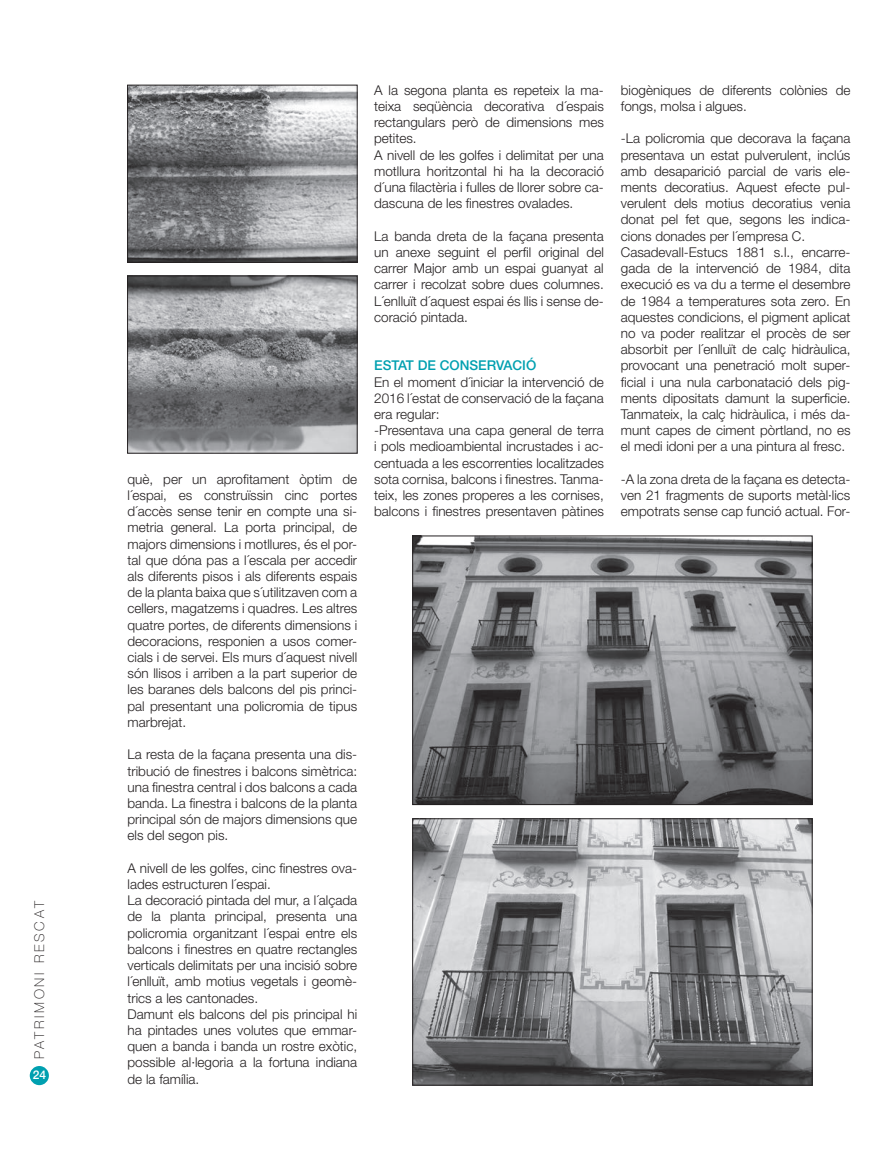
<style>
.page{position:relative;width:893px;height:1149px;background:#fff}
.page>*{position:absolute;margin:0;border:0;box-sizing:border-box;transform-origin:0 0}
.t1{font:300 13.5px/16.2px "Helvetica Neue LT Std";color:#231f20}
.t2{font:500 13.5px "Helvetica Neue LT Std";color:#00a0b0}
.t3{font:100 13.5px "Helvetica Neue LT Std";letter-spacing:.2em;color:#231f20}
.t4{font:500 12px "Helvetica Neue LT Std";color:#fff}
</style>
<div class="page">
<div style="left:30px;top:1065px;width:19px;height:19px;background:#00a0b0;border-radius:50%"></div>
<img style="left:129px;top:277px;width:227px;height:174px">
<div style="left:127px;top:275px;width:231px;height:178px;border:1px solid #231f20"></div>
<img style="left:129px;top:87px;width:227px;height:173px">
<div style="left:127px;top:85px;width:231px;height:177px;border:1px solid #231f20"></div>
<img style="left:414px;top:537px;width:396px;height:265px">
<div style="left:412px;top:535px;width:400px;height:269px;border:1px solid #231f20"></div>
<img style="left:414px;top:820px;width:396px;height:263px">
<div style="left:412px;top:818px;width:400px;height:267px;border:1px solid #231f20"></div>
<p class="t3" style="left:32px;top:1058px;width:159px;rotate:-90deg">PATRIMONI RESCAT</p>
<p class="t4" style="left:33px;top:1067px;width:15px">24</p>
<p class="t1" style="left:128px;top:470px;width:231px;text-align:justify">què, per un aprofitament òptim de l´espai, es construïssin cinc portes d´accès sense tenir en compte una si&shy;metria general. La porta principal, de majors dimensions i motllures, és el por&shy;tal que dóna pas a l´escala per accedir als diferents pisos i als diferents espais de la planta baixa que s´utilitzaven com a cellers, magatzems i quadres. Les altres quatre portes, de diferents dimensions i decoracions, responien a usos comer&shy;cials i de servei. Els murs d´aquest nivell són llisos i arriben a la part superior de les baranes dels balcons del pis princi&shy;pal presentant una policromia de tipus marbrejat.</p>
<p class="t1" style="left:128px;top:746px;width:231px;text-align:justify">La resta de la façana presenta una dis&shy;tribució de finestres i balcons simètrica: una finestra central i dos balcons a cada banda. La finestra i balcons de la planta principal són de majors dimensions que els del segon pis.</p>
<p class="t1" style="left:128px;top:859px;width:231px">A nivell de les golfes, cinc finestres ova&shy;lades estructuren l´espai.<br>La decoració pintada del mur, a l´alçada de la planta principal, presenta una policromia organitzant l´espai entre els balcons i finestres en quatre rectangles verticals delimitats per una incisió sobre l´enlluït, amb motius vegetals i geomè&shy;trics a les cantonades.<br>Damunt els balcons del pis principal hi ha pintades unes volutes que emmar&shy;quen a banda i banda un rostre exòtic, possible al·legoria a la fortuna indiana de la família.</p>
<p class="t1" style="left:374px;top:81px;width:231px">A la segona planta es repeteix la ma&shy;teixa seqüència decorativa d´espais rectangulars però de dimensions mes petites.<br>A nivell de les golfes i delimitat per una motllura horitzontal hi ha la decoració d´una filactèria i fulles de llorer sobre ca&shy;dascuna de les finestres ovalades.</p>
<p class="t1" style="left:374px;top:227px;width:231px;text-align:justify">La banda dreta de la façana presenta un anexe seguint el perfil original del carrer Major amb un espai guanyat al carrer i recolzat sobre dues columnes.<br>L´enlluït d´aquest espai és llis i sense de&shy;coració pintada.</p>
<p class="t2" style="left:374px;top:357px;width:164px">ESTAT DE CONSERVACIÓ</p>
<p class="t1" style="left:374px;top:373px;width:231px">En el moment d´iniciar la intervenció de 2016 l´estat de conservació de la façana era regular:<br>-Presentava una capa general de terra i pols medioambiental incrustades i ac&shy;centuada a les escorrenties localitzades sota cornisa, balcons i finestres. Tanma&shy;teix, les zones properes a les cornises, balcons i finestres presentaven pàtines</p>
<p class="t1" style="left:621px;top:81px;width:231px">biogèniques de diferents colònies de fongs, molsa i algues.</p>
<p class="t1" style="left:621px;top:130px;width:231px">-La policromia que decorava la façana presentava un estat pulverulent, inclús amb desaparició parcial de varis ele&shy;ments decoratius. Aquest efecte pul&shy;verulent dels motius decoratius venia donat pel fet que, segons les indica&shy;cions donades per l´empresa C.<br>Casadevall-Estucs 1881 s.l., encarre&shy;gada de la intervenció de 1984, dita execució es va du a terme el desembre de 1984 a temperatures sota zero. En aquestes condicions, el pigment aplicat no va poder realitzar el procès de ser absorbit per l´enlluït de calç hidràulica, provocant una penetració molt super&shy;ficial i una nula carbonatació dels pig&shy;ments dipositats damunt la superficie.<br>Tanmateix, la calç hidràulica, i més da&shy;munt capes de ciment pòrtland, no es el medi idoni per a una pintura al fresc.</p>
<p class="t1" style="left:621px;top:470px;width:231px;text-align:justify">-A la zona dreta de la façana es detecta&shy;ven 21 fragments de suports metàl·lics empotrats sense cap funció actual. For-</p>
</div>
